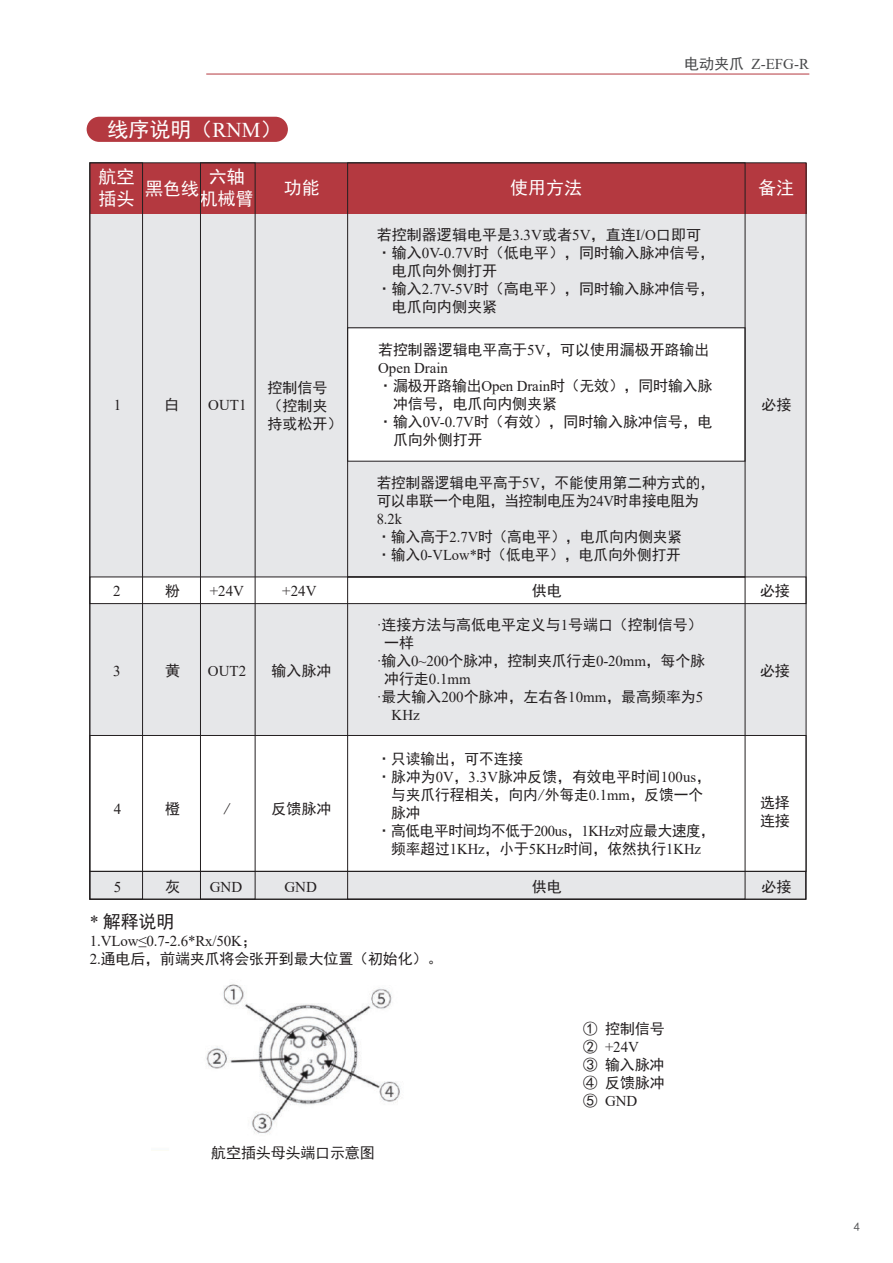
<style>
.page{position:relative;width:893px;height:1263px;background:#fff}
.page>*{position:absolute;margin:0;border:0;box-sizing:border-box;transform-origin:0 0}
.t1{font:21px "Sim Hei";color:#fff}
.t2{font:18px/21.6px "Sim Hei";color:#fff;text-align:center}
.t3{font:18px "Sim Hei";color:#231f20}
.t4{font:15px/18px "Sim Hei";color:#231f20}
.t5{font:15px "Times New Roman";color:#231f20}
.t6{font:15px "Sim Hei";letter-spacing:-.025em;color:#231f20}
.t7{font:15px "Times New Roman";color:#47484a}
.t8{font:12px "Sim Hei";color:#57585a}
.s1{font-family:"Sim Hei"}
.s2{font-family:"Times New Roman"}
</style>
<div class="page">
<div style="left:87px;top:117px;width:201px;height:25px;background:#b43940;border-radius:13px"></div>
<div style="left:90px;top:214px;width:258px;height:363px;background:#e6e7e9"></div>
<div style="left:90px;top:871px;width:716px;height:28px;background:#e6e7e9"></div>
<div style="left:347px;top:461px;width:398px;height:115px;background:#e6e7e9"></div>
<div style="left:347px;top:213px;width:398px;height:116px;background:#e6e7e9"></div>
<div style="left:744px;top:213px;width:62px;height:364px;background:#e6e7e9"></div>
<div style="left:90px;top:604px;width:716px;height:131px;background:#e6e7e9"></div>
<hr style="left:200px;top:74px;width:609px;height:1px;background:#b43940">
<div style="left:90px;top:163px;width:716px;height:51px;background:#b43940"></div>
<div style="left:347px;top:327px;width:398px;height:135px;border:1px solid #231f20"></div>
<div style="left:89px;top:735px;width:717px;height:137px;border:1px solid #231f20"></div>
<svg style="left:151px;top:984px;width:249px;height:167px"></svg>
<div style="left:89px;top:576px;width:717px;height:28px;border:1px solid #231f20"></div>
<div style="left:89px;top:871px;width:717px;height:29px;border:1px solid #231f20"></div>
<div style="left:89px;top:162px;width:54px;height:738px;border:1px solid #231f20"></div>
<div style="left:200px;top:162px;width:55px;height:738px;border:1px solid #231f20"></div>
<div style="left:77px;top:50px;width:129px;height:48px;background:#fff"></div>
<p class="t7" style="left:684px;top:59px;width:126px"><span class="s1">电动夹爪</span> Z-EFG-R</p>
<h1 class="t1" style="left:107px;top:119px;width:175px">线序说明（<span class="s2">RNM</span>）</h1>
<p class="t2" style="left:98px;top:166px;width:37px;text-align:left">航空插头</p>
<p class="t2" style="left:145px;top:178px;width:55px">黑色线</p>
<p class="t2" style="left:200px;top:166px;width:55px">六轴机械臂</p>
<p class="t2" style="left:284px;top:177px;width:37px">功能</p>
<p class="t2" style="left:510px;top:177px;width:73px">使用方法</p>
<p class="t2" style="left:758px;top:177px;width:37px">备注</p>
<p class="t5" style="left:114px;top:400px;width:9px">1</p>
<p class="t4" style="left:164px;top:396px;width:16px">白</p>
<p class="t5" style="left:208px;top:400px;width:40px">OUT1</p>
<p class="t4" style="left:268px;top:379px;width:76px">控制信号（控制夹持或松开）</p>
<p class="t4" style="left:377px;top:225px;width:326px">若控制器逻辑电平是<span class="s2">3.3V</span>或者<span class="s2">5V</span>，直连<span class="s2">I/O</span>口即可</p>
<p class="t4" style="left:377px;top:243px;width:340px">·输入<span class="s2">0V-0.7V</span>时（低电平），同时输入脉冲信号，</p>
<p class="t4" style="left:392px;top:261px;width:107px">电爪向外侧打开</p>
<p class="t4" style="left:377px;top:279px;width:340px">·输入<span class="s2">2.7V-5V</span>时（高电平），同时输入脉冲信号，</p>
<p class="t4" style="left:392px;top:297px;width:107px">电爪向内侧夹紧</p>
<p class="t4" style="left:378px;top:341px;width:333px">若控制器逻辑电平高于<span class="s2">5V</span>，可以使用漏极开路输出</p>
<p class="t5" style="left:378px;top:363px;width:71px">Open Drain</p>
<p class="t4" style="left:378px;top:377px;width:336px">·漏极开路输出<span class="s2">Open Drain</span>时（无效），同时输入脉</p>
<p class="t4" style="left:393px;top:395px;width:165px">冲信号，电爪向内侧夹紧</p>
<p class="t4" style="left:378px;top:413px;width:336px">·输入<span class="s2">0V-0.7V</span>时（有效），同时输入脉冲信号，电</p>
<p class="t4" style="left:393px;top:431px;width:91px">爪向外侧打开</p>
<p class="t4" style="left:377px;top:474px;width:340px">若控制器逻辑电平高于<span class="s2">5V</span>，不能使用第二种方式的，可以串联一个电阻，当控制电压为<span class="s2">24V</span>时串接电阻为</p>
<p class="t5" style="left:377px;top:514px;width:27px">8.2k</p>
<p class="t4" style="left:377px;top:528px;width:307px">·输入高于<span class="s2">2.7V</span>时（高电平），电爪向内侧夹紧·输入<span class="s2">0-VLow*</span>时（低电平），电爪向外侧打开</p>
<p class="t5" style="left:113px;top:586px;width:9px">2</p>
<p class="t4" style="left:165px;top:582px;width:16px">粉</p>
<p class="t5" style="left:210px;top:586px;width:36px">+24V</p>
<p class="t5" style="left:282px;top:586px;width:36px">+24V</p>
<p class="t4" style="left:532px;top:582px;width:31px">供电</p>
<p class="t5" style="left:113px;top:665px;width:9px">3</p>
<p class="t4" style="left:165px;top:661px;width:16px">黄</p>
<p class="t5" style="left:208px;top:666px;width:40px">OUT2</p>
<p class="t4" style="left:272px;top:661px;width:61px">输入脉冲</p>
<p class="t5" style="left:114px;top:803px;width:9px">4</p>
<p class="t4" style="left:165px;top:799px;width:16px">橙</p>
<p class="t4" style="left:224px;top:799px;width:9px">/</p>
<p class="t4" style="left:272px;top:799px;width:61px">反馈脉冲</p>
<p class="t4" style="left:377px;top:616px;width:327px"><span class="s2">·</span>连接方法与高低电平定义与<span class="s2">1</span>号端口（控制信号）</p>
<p class="t4" style="left:384px;top:634px;width:31px">一样</p>
<p class="t4" style="left:377px;top:652px;width:330px"><span class="s2">·</span>输入<span class="s2">0~200</span>个脉冲，控制夹爪行走<span class="s2">0-20mm</span>，每个脉</p>
<p class="t5" style="left:384px;top:674px;width:88px"><span class="s1">冲行走</span>0.1mm</p>
<p class="t4" style="left:377px;top:688px;width:328px"><span class="s2">·</span>最大输入<span class="s2">200</span>个脉冲，左右各<span class="s2">10mm</span>，最高频率为<span class="s2">5</span></p>
<p class="t5" style="left:392px;top:710px;width:30px">KHz</p>
<p class="t4" style="left:377px;top:750px;width:148px">·只读输出，可不连接</p>
<p class="t4" style="left:377px;top:768px;width:336px">·脉冲为<span class="s2">0V</span>，<span class="s2">3.3V</span>脉冲反馈，有效电平时间<span class="s2">100us</span>，</p>
<p class="t4" style="left:391px;top:786px;width:313px">与夹爪行程相关，向内/外每走<span class="s2">0.1mm</span>，反馈一个</p>
<p class="t4" style="left:391px;top:804px;width:31px">脉冲</p>
<p class="t6" style="left:377px;top:822px;width:340px">·高低电平时间均不低于<span class="s2">200us</span>，<span class="s2">1KHz</span>对应最大速度，</p>
<p class="t4" style="left:391px;top:840px;width:311px">频率超过<span class="s2">1KHz</span>，小于<span class="s2">5KHz</span>时间，依然执行<span class="s2">1KHz</span></p>
<p class="t5" style="left:114px;top:881px;width:9px">5</p>
<p class="t4" style="left:165px;top:877px;width:16px">灰</p>
<p class="t5" style="left:210px;top:881px;width:34px">GND</p>
<p class="t5" style="left:284px;top:881px;width:34px">GND</p>
<p class="t4" style="left:532px;top:877px;width:31px">供电</p>
<p class="t3" style="left:90px;top:913px;width:86px"><span class="s2">*</span> 解释说明</p>
<p class="t5" style="left:90px;top:931px;width:169px">1.VLow≤0.7-2.6*Rx/50K<span class="s1">；</span></p>
<p class="t4" style="left:90px;top:950px;width:354px"><span class="s2">2.</span>通电后，前端夹爪将会张开到最大位置（初始化）。</p>
<p class="t4" style="left:211px;top:1143px;width:165px">航空插头母头端口示意图</p>
<p class="t4" style="left:583px;top:1019px;width:83px">① 控制信号</p>
<p class="t5" style="left:583px;top:1041px;width:57px"><span class="s1">②</span> +24V</p>
<p class="t4" style="left:583px;top:1055px;width:83px">③ 输入脉冲<br>④ 反馈脉冲</p>
<p class="t5" style="left:583px;top:1095px;width:56px"><span class="s1">⑤</span> GND</p>
<p class="t4" style="left:761px;top:396px;width:31px">必接</p>
<p class="t4" style="left:760px;top:582px;width:31px">必接</p>
<p class="t4" style="left:760px;top:661px;width:31px">必接</p>
<p class="t4" style="left:760px;top:794px;width:31px">选择连接</p>
<p class="t4" style="left:761px;top:877px;width:31px">必接</p>
<p class="t8" style="left:854px;top:1219px;width:7px">4</p>
</div>
